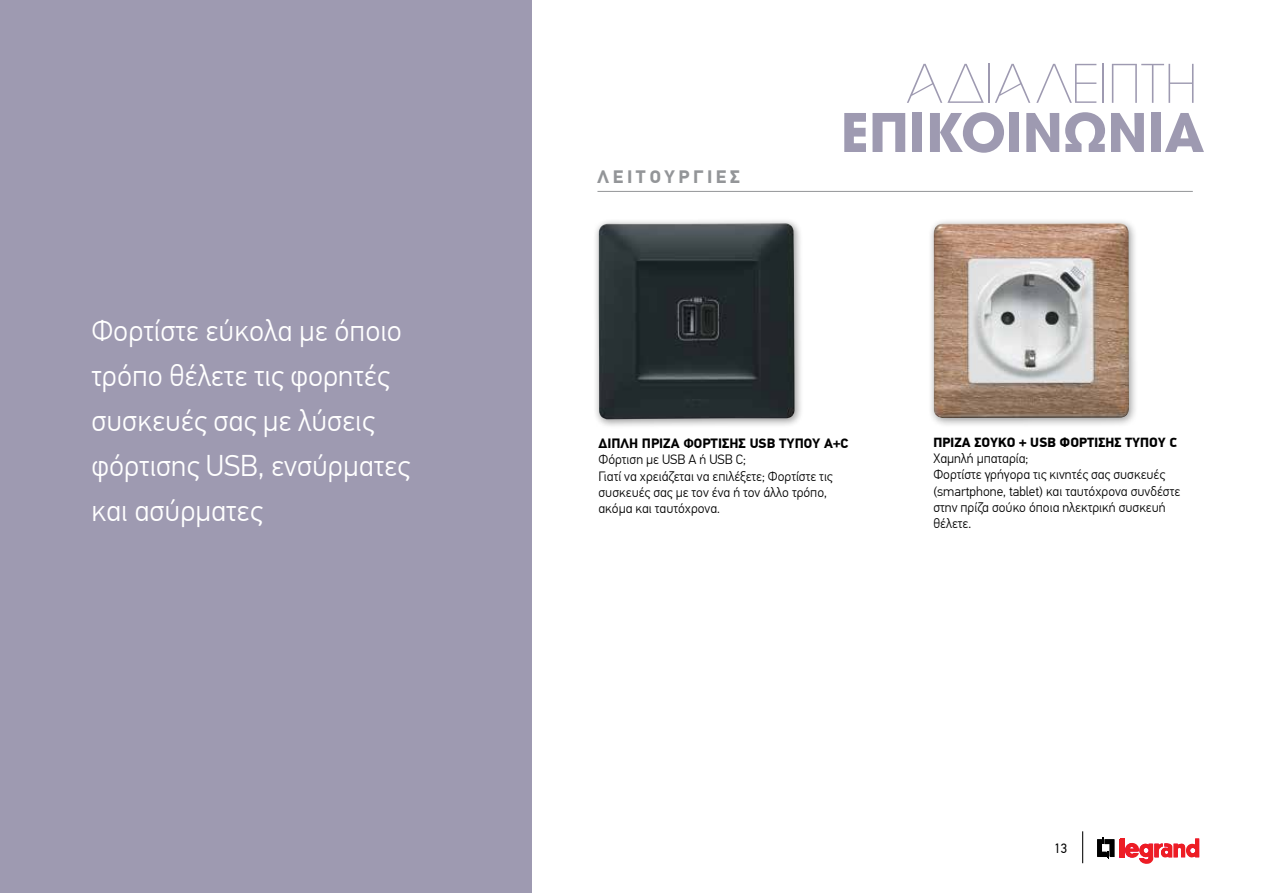
<style>
.page{position:relative;width:1263px;height:893px;background:#fff}
.page>*{position:absolute;margin:0;border:0;box-sizing:border-box;transform-origin:0 0}
.t1{font:700 52.8px "ITC Avant Garde W1 G";color:#9e9ab1}
.t2{font:200 52.8px "ITC Avant Garde W1 G";color:#9e9ab1}
.t3{font:300 30px/45px "PF Din Text Pro";color:#fff}
.t4{font:700 18px "PF Din Text Pro";letter-spacing:.205em;color:#939598}
.t5{font:300 13.5px/16.2px "PF Din Text Pro";color:#000}
.t6{font:700 13.5px "PF Din Text Pro";color:#000}
.t7{font:900 13.5px "PF Din Display Pro";color:#000}
.t8{font:13.5px "PF Din Text Pro";color:#000}
</style>
<div class="page">
<hr style="left:1119px;top:839px;width:4px;height:18px;background:#ed1d24">
<hr style="left:1082px;top:831px;width:1px;height:32px;background:#000">
<div style="left:593px;top:217px;width:211px;height:211px;background:#000;opacity:.4"></div>
<img style="left:599px;top:223px;width:196px;height:196px">
<div style="left:928px;top:217px;width:210px;height:211px;background:#000;opacity:.4"></div>
<img style="left:934px;top:223px;width:195px;height:195px">
<div style="left:1120px;top:838px;width:5px;height:19px;background:#ed1d24"></div>
<svg style="left:1097px;top:838px;width:17px;height:21px"></svg>
<svg style="left:1125px;top:838px;width:74px;height:25px"></svg>
<hr style="left:597px;top:191px;width:596px;height:1px;background:#939598">
<div style="left:0;top:0;width:531px;height:893px;background:#9e9ab1"></div>
<svg style="left:995px;top:64px;width:35px;height:39px"></svg>
<svg style="left:907px;top:64px;width:35px;height:39px"></svg>
<h2 class="t3" style="left:91px;top:308px;width:320px">Φορτίστε εύκολα με όποιο τρόπο θέλετε τις φορητές συσκευές σας με λύσεις φόρτισης USB, ενσύρματες και ασύρματες</h2>
<h1 class="t2" style="left:947px;top:50px;width:252px">ΔΙ ΛΕΙΠΤΗ</h1>
<h3 class="t4" style="left:597px;top:165px;width:144px">ΛΕΙΤΟΥΡΓΙΕΣ</h3>
<h1 class="t1" style="left:841px;top:97px;width:365px">ΕΠΙΚΟΙΝΩΝΙΑ</h1>
<p class="t6" style="left:598px;top:435px;width:252px">ΔΙΠΛΉ ΠΡΊΖΑ ΦΌΡΤΙΣΗΣ USB TΥΠΟΥ Α+C</p>
<p class="t5" style="left:598px;top:452px;width:236px">Φόρτιση με USB A ή USB C;<br>Γιατί να χρειάζεται να επιλέξετε; Φορτίστε τις συσκευές σας με τον ένα ή τον άλλο τρόπο, ακόμα και ταυτόχρονα.</p>
<p class="t7" style="left:933px;top:434px;width:245px">ΠΡΙΖΑ ΣΟΥΚΟ + USB ΦΟΡΤΙΣΗΣ TYΠΟΥ C</p>
<p class="t5" style="left:933px;top:451px;width:248px">Χαμηλή μπαταρία;<br>Φορτίστε γρήγορα τις κινητές σας συσκευές (smartphone, tablet) και ταυτόχρονα συνδέστε στην πρίζα σούκο όποια ηλεκτρική συσκευή θέλετε.</p>
<p class="t8" style="left:1054px;top:841px;width:15px">13</p>
</div>
